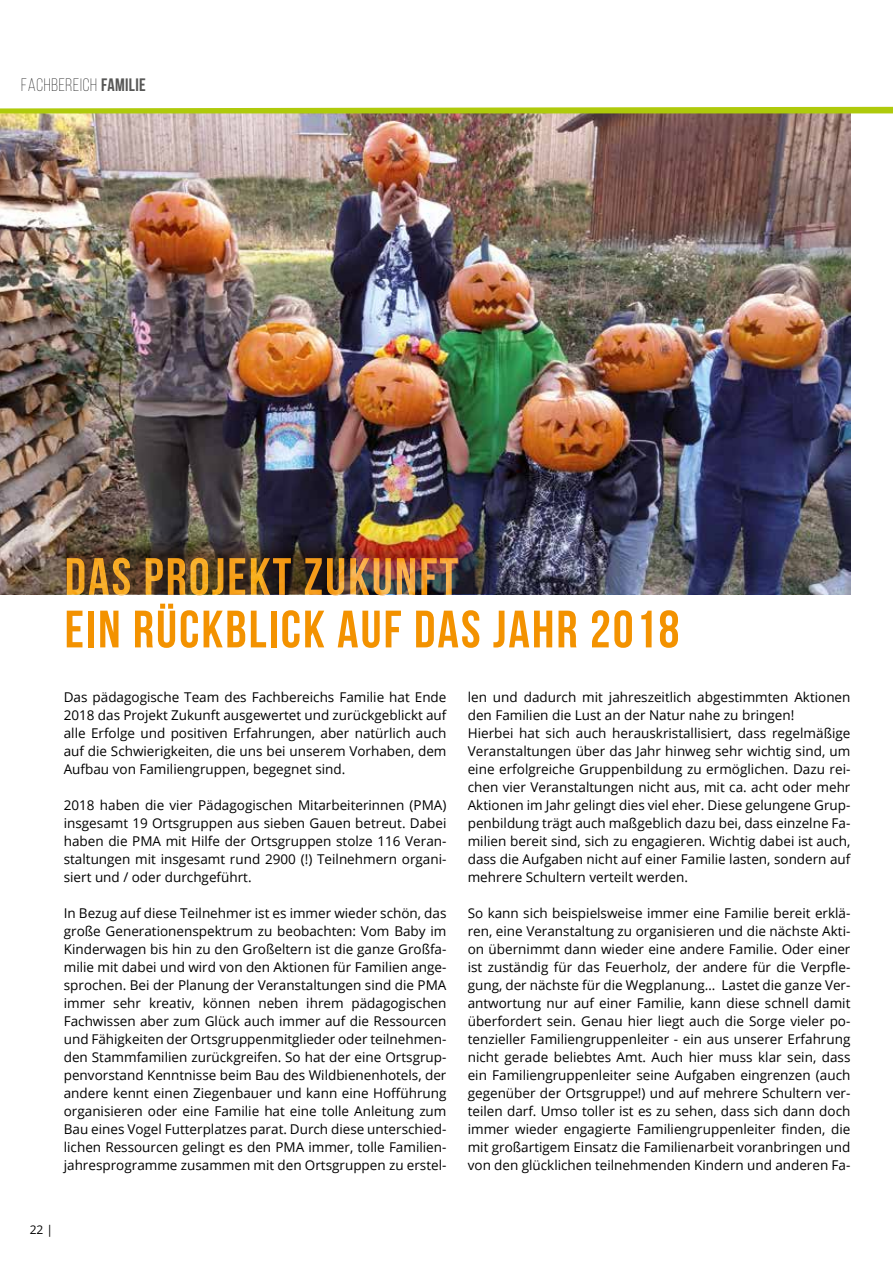
<style>
.page{position:relative;width:893px;height:1263px;background:#fff}
.page>*{position:absolute;margin:0;border:0;box-sizing:border-box;transform-origin:0 0}
.t1{font:700 52.5px/52.5px "Bebas Neue";letter-spacing:.04em;color:#f39200}
.t2{font:300 18px "Bebas Neue";letter-spacing:.04em;color:#000}
.t3{font:13.5px/18px "Open Sans";color:#000;text-align:justify}
.t4{font:12px "Open Sans";color:#000}
.s1{font-weight:700;color:#575756}
</style>
<div class="page">
<img style="left:0;top:113px;width:850px;height:481px">
<svg style="left:0;top:106px;width:893px;height:7px"></svg>
<img style="left:65px;top:530px;width:437px;height:64px">
<h2 class="t2" style="left:21px;top:75px;width:126px">FACHBEREICH <span class="s1">FAMILIE</span></h2>
<h1 class="t1" style="left:65px;top:550px;width:616px">DAS PROJEKT ZUKUNFT<br>EIN RÜCKBLICK AUF DAS JAHR 2018</h1>
<p class="t3" style="left:64px;top:688px;width:384px">Das pädagogische Team des Fachbereichs Familie hat Ende 2018 das Projekt Zukunft ausgewertet und zurückgeblickt auf alle Erfolge und positiven Erfahrungen, aber natürlich auch auf die Schwierigkeiten, die uns bei unserem Vorhaben, dem Aufbau von Familiengruppen, begegnet sind.</p>
<p class="t3" style="left:64px;top:796px;width:384px">2018 haben die vier Pädagogischen Mitarbeiterinnen (PMA) insgesamt 19 Ortsgruppen aus sieben Gauen betreut. Dabei haben die PMA mit Hilfe der Ortsgruppen stolze 116 Veran&shy;staltungen mit insgesamt rund 2900 (!) Teilnehmern organi&shy;siert und / oder durchgeführt.</p>
<p class="t3" style="left:64px;top:904px;width:384px">In Bezug auf diese Teilnehmer ist es immer wieder schön, das große Generationenspektrum zu beobachten: Vom Baby im Kinderwagen bis hin zu den Großeltern ist die ganze Großfa&shy;milie mit dabei und wird von den Aktionen für Familien ange&shy;sprochen. Bei der Planung der Veranstaltungen sind die PMA immer sehr kreativ, können neben ihrem pädagogischen Fachwissen aber zum Glück auch immer auf die Ressourcen und Fähigkeiten der Ortsgruppenmitglieder oder teilnehmen&shy;den Stammfamilien zurückgreifen. So hat der eine Ortsgrup&shy;penvorstand Kenntnisse beim Bau des Wildbienenhotels, der andere kennt einen Ziegenbauer und kann eine Hofführung organisieren oder eine Familie hat eine tolle Anleitung zum Bau eines Vogel Futterplatzes parat. Durch diese unterschied&shy;lichen Ressourcen gelingt es den PMA immer, tolle Familien&shy;jahresprogramme zusammen mit den Ortsgruppen zu erstel-</p>
<p class="t4" style="left:30px;top:1221px;width:25px">22 |</p>
<p class="t3" style="left:468px;top:688px;width:384px;text-align:left">len und dadurch mit jahreszeitlich abgestimmten Aktionen den Familien die Lust an der Natur nahe zu bringen!<br>Hierbei hat sich auch herauskristallisiert, dass regelmäßige Veranstaltungen über das Jahr hinweg sehr wichtig sind, um eine erfolgreiche Gruppenbildung zu ermöglichen. Dazu rei&shy;chen vier Veranstaltungen nicht aus, mit ca. acht oder mehr Aktionen im Jahr gelingt dies viel eher. Diese gelungene Grup&shy;penbildung trägt auch maßgeblich dazu bei, dass einzelne Fa&shy;milien bereit sind, sich zu engagieren. Wichtig dabei ist auch, dass die Aufgaben nicht auf einer Familie lasten, sondern auf mehrere Schultern verteilt werden.</p>
<p class="t3" style="left:468px;top:904px;width:384px">So kann sich beispielsweise immer eine Familie bereit erklä&shy;ren, eine Veranstaltung zu organisieren und die nächste Akti&shy;on übernimmt dann wieder eine andere Familie. Oder einer ist zuständig für das Feuerholz, der andere für die Verpfle&shy;gung, der nächste für die Wegplanung… Lastet die ganze Ver&shy;antwortung nur auf einer Familie, kann diese schnell damit überfordert sein. Genau hier liegt auch die Sorge vieler po&shy;tenzieller Familiengruppenleiter - ein aus unserer Erfahrung nicht gerade beliebtes Amt. Auch hier muss klar sein, dass ein Familiengruppenleiter seine Aufgaben eingrenzen (auch gegenüber der Ortsgruppe!) und auf mehrere Schultern ver&shy;teilen darf. Umso toller ist es zu sehen, dass sich dann doch immer wieder engagierte Familiengruppenleiter finden, die mit großartigem Einsatz die Familienarbeit voranbringen und von den glücklichen teilnehmenden Kindern und anderen Fa-</p>
</div>
